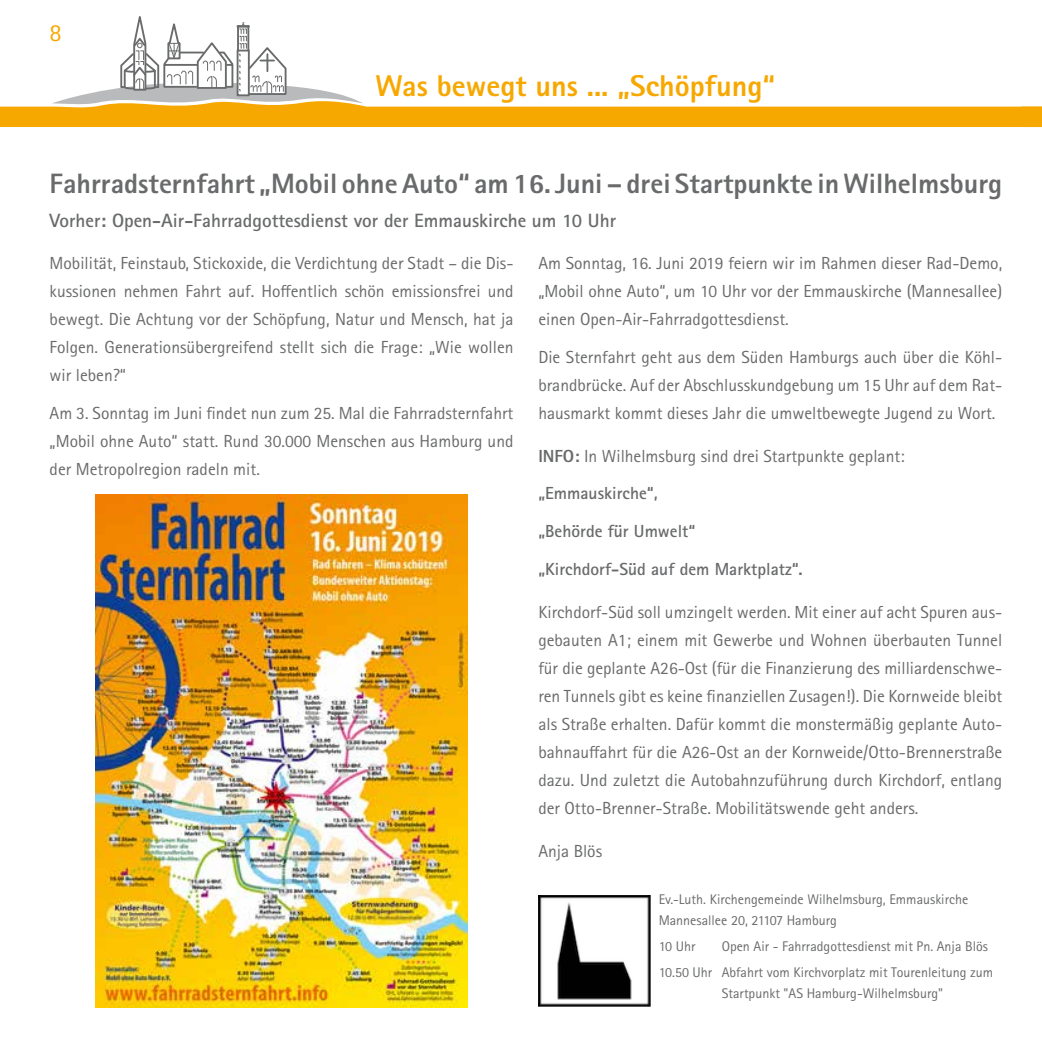
<style>
.page{position:relative;width:1042px;height:1042px;background:#fff}
.page>*{position:absolute;margin:0;border:0;box-sizing:border-box;transform-origin:0 0}
.t1{font:800 30.1px "Rotis Sans Serif Std";color:#f7a800}
.t2{font:800 28px "Rotis Sans Serif Std";color:#696a6b}
.t3{font:24.5px "Rotis Sans Serif Std";color:#f7a800}
.t4{font:700 19.25px "Rotis Sans Serif Std";color:#696a6b}
.t5{font:17.5px/28px "Rotis Sans Serif Std";color:#696a6b;text-align:justify}
.t6{font:700 17.5px/38px "Rotis Sans Serif Std";color:#696a6b}
.t7{font:14px/21px "Rotis Sans Serif Std";color:#696a6b}
.s1{font-weight:800}
.s2{font-weight:400}
</style>
<div class="page">
<svg style="left:0;top:16px;width:1042px;height:111px"></svg>
<img style="left:96px;top:495px;width:371px;height:512px">
<img style="left:538px;top:895px;width:112px;height:112px">
<h3 class="t3" style="left:50px;top:18px;width:14px">8</h3>
<h1 class="t1" style="left:375px;top:67px;width:401px">Was bewegt uns ... „Schöpfung“</h1>
<h2 class="t2" style="left:50px;top:166px;width:954px">Fahrradsternfahrt „Mobil ohne Auto“ am 16. Juni – drei Startpunkte in Wilhelmsburg</h2>
<p class="t4" style="left:50px;top:208px;width:568px">Vorher: Open-Air-Fahrradgottesdienst vor der Emmauskirche um 10 Uhr</p>
<p class="t5" style="left:538px;top:249px;width:465px">Am Sonntag, 16. Juni 2019 feiern wir im Rahmen dieser Rad-Demo, „Mobil ohne Auto“, um 10 Uhr vor der Emmauskirche (Mannesallee) einen Open-Air-Fahrradgottesdienst.</p>
<p class="t5" style="left:538px;top:343px;width:465px">Die Sternfahrt geht aus dem Süden Hamburgs auch über die Köhl&shy;brandbrücke. Auf der Abschlusskundgebung um 15 Uhr auf dem Rat&shy;hausmarkt kommt dieses Jahr die umweltbewegte Jugend zu Wort.</p>
<p class="t6" style="left:538px;top:436px;width:368px"><span class="s1">INFO:</span> <span class="s2">In Wilhelmsburg sind drei Startpunkte geplant: </span>„Emmauskirche“,<br>„Behörde für Umwelt“<br>„Kirchdorf-Süd auf dem Marktplatz“.</p>
<p class="t5" style="left:538px;top:598px;width:465px">Kirchdorf-Süd soll umzingelt werden. Mit einer auf acht Spuren aus&shy;gebauten A1; einem mit Gewerbe und Wohnen überbauten Tunnel für die geplante A26-Ost (für die Finanzierung des milliardenschwe&shy;ren Tunnels gibt es keine finanziellen Zusagen!). Die Kornweide bleibt als Straße erhalten. Dafür kommt die monstermäßig geplante Auto&shy;bahnauffahrt für die A26-Ost an der Kornweide/Otto-Brennerstraße dazu. Und zuletzt die Autobahnzuführung durch Kirchdorf, entlang der Otto-Brenner-Straße. Mobilitätswende geht anders.</p>
<p class="t5" style="left:538px;top:837px;width:65px">Anja Blös</p>
<p class="t7" style="left:659px;top:889px;width:311px">Ev.-Luth. Kirchengemeinde Wilhelmsburg, Emmauskirche<br>Mannesallee 20, 21107 Hamburg</p>
<p class="t7" style="left:659px;top:936px;width:38px">10 Uhr</p>
<p class="t5" style="left:50px;top:249px;width:465px">Mobilität, Feinstaub, Stickoxide, die Verdichtung der Stadt – die Dis&shy;kussionen nehmen Fahrt auf. Hoffentlich schön emissionsfrei und bewegt. Die Achtung vor der Schöpfung, Natur und Mensch, hat ja Folgen. Generationsübergreifend stellt sich die Frage: „Wie wollen wir leben?“</p>
<p class="t5" style="left:50px;top:399px;width:465px">Am 3. Sonntag im Juni findet nun zum 25. Mal die Fahrradsternfahrt „Mobil ohne Auto“ statt. Rund 30.000 Menschen aus Hamburg und der Metropolregion radeln mit.</p>
<p class="t7" style="left:659px;top:934px;width:336px;line-height:25.9px;text-indent:63px">Open Air - Fahrradgottesdienst mit Pn. Anja Blös<br>10.50 Uhr Abfahrt vom Kirchvorplatz mit Tourenleitung zum</p>
<p class="t7" style="left:722px;top:983px;width:223px">Startpunkt "AS Hamburg-Wilhelmsburg"</p>
</div>
